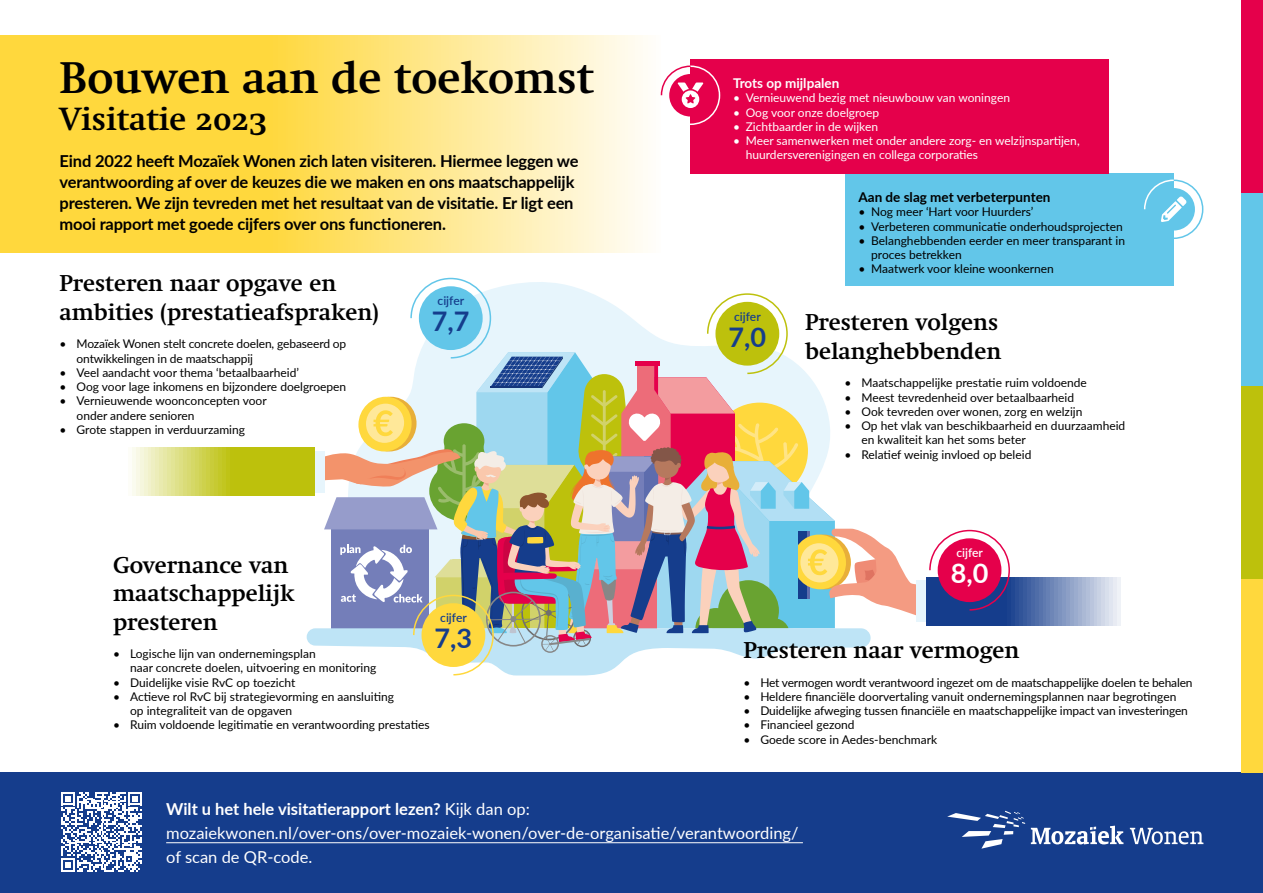
<style>
.page{position:relative;width:1263px;height:893px;background:#fff}
.page>*{position:absolute;margin:0;border:0;box-sizing:border-box;transform-origin:0 0}
.Titel{font:700 43.5px "Swift Os F";color:#000}
.Titel-2{font:700 31.5px "Swift Os F";color:#000}
.Intro{font:700 27px "Lato";color:#153d8c}
.Intro-2{font:700 27px "Lato";color:#fff}
.Alineakop{font:700 22.5px/28.5px "Swift Os F";color:#000}
.Intro-3{font:700 16.5px/21px "Lato";letter-spacing:-.01em;color:#000}
.Intro-4{font:16.5px/24px "Lato";color:#fff}
.Intro-5{font:700 16.5px "Lato";color:#fff}
.Tussenkop{font:700 13.5px "Lato";color:#000}
.Brood{font:700 13.5px "Lato";color:#fff}
.t1{font:12px/14.2px "Lato";color:#000}
.t2{font:12px/14.2px "Lato";color:#fff}
.Intro-6{font:600 12px "Lato";color:#153d8c}
.Intro-7{font:600 12px "Lato";color:#fff}
.s1{font-weight:400}
</style>
<div class="page">
<svg style="left:1011px;top:577px;width:109px;height:49px;background:#879bc3"></svg>
<svg style="left:132px;top:447px;width:175px;height:49px;background:#ced14e"></svg>
<svg style="left:307px;top:277px;width:704px;height:399px"></svg>
<svg style="left:0;top:35px;width:643px;height:218px;background:#ffe272"></svg>
<div style="left:1144px;top:180px;width:59px;height:59px;border:2px solid #62c6e9;border-radius:50%"></div>
<div style="left:1242px;top:0;width:21px;height:193px;background:#e5004b"></div>
<div style="left:1242px;top:193px;width:21px;height:193px;background:#62c6e9"></div>
<div style="left:1242px;top:386px;width:21px;height:193px;background:#bdc10c"></div>
<div style="left:0;top:773px;width:1263px;height:120px;background:#153d8c"></div>
<hr style="left:166px;top:842px;width:637px;height:1px;background:#fff">
<div style="left:846px;top:174px;width:328px;height:112px;background:#62c6e9"></div>
<svg style="left:947px;top:811px;width:78px;height:38px"></svg>
<svg style="left:1130px;top:828px;width:73px;height:16px"></svg>
<svg style="left:1031px;top:826px;width:92px;height:18px"></svg>
<svg style="left:61px;top:792px;width:81px;height:80px"></svg>
<div style="left:1242px;top:579px;width:21px;height:194px;background:#ffd83d"></div>
<div style="left:1152px;top:188px;width:43px;height:43px;background:#62c6e9;border-radius:50%"></div>
<svg style="left:1144px;top:179px;width:43px;height:43px"></svg>
<div style="left:690px;top:60px;width:419px;height:114px;background:#e5004b"></div>
<div style="left:669px;top:74px;width:43px;height:43px;background:#e5004b;border-radius:50%"></div>
<div style="left:661px;top:66px;width:59px;height:59px;border:2px solid #fff;border-radius:50%"></div>
<svg style="left:660px;top:65px;width:43px;height:43px"></svg>
<p class="Titel" style="left:60px;top:52px;width:536px">Bouwen aan de toekomst</p>
<p class="Titel-2" style="left:60px;top:101px;width:209px">Visitatie 2023</p>
<p class="Intro-3" style="left:60px;top:150px;width:521px">Eind 2022 heeft Mozaïek Wonen zich laten visiteren. Hiermee leggen we verantwoording af over de keuzes die we maken en ons maatschappelijk presteren. We zijn tevreden met het resultaat van de visitatie. Er ligt een mooi rapport met goede cijfers over ons functioneren.</p>
<p class="Alineakop" style="left:60px;top:270px;width:321px">Presteren naar opgave en ambities (prestatieafspraken)</p>
<p class="t1" style="left:77px;top:336px;width:271px;text-indent:-17px">• Mozaïek Wonen stelt concrete doelen, gebaseerd op ontwikkelingen in de maatschappij</p>
<p class="t1" style="left:60px;top:365px;width:241px">• Veel aandacht voor thema ‘betaalbaarheid’</p>
<p class="t1" style="left:60px;top:379px;width:288px">• Oog voor lage inkomens en bijzondere doelgroepen</p>
<p class="t1" style="left:77px;top:393px;width:192px;text-indent:-17px">• Vernieuwende woonconcepten voor onder andere senioren</p>
<p class="t1" style="left:60px;top:422px;width:187px">• Grote stappen in verduurzaming</p>
<p class="Intro-6" style="left:438px;top:292px;width:28px">cijfer</p>
<p class="Intro" style="left:432px;top:301px;width:39px">7,7</p>
<p class="Alineakop" style="left:113px;top:551px;width:183px">Governance van maatschappelijk presteren</p>
<p class="t1" style="left:130px;top:646px;width:248px;text-indent:-17px">• Logische lijn van ondernemingsplan<br>naar concrete doelen, uitvoering en monitoring</p>
<p class="t1" style="left:113px;top:675px;width:184px">• Duidelijke visie RvC op toezicht</p>
<p class="t1" style="left:130px;top:689px;width:265px;text-indent:-17px">• Actieve rol RvC bij strategievorming en aansluiting op integraliteit van de opgaven</p>
<p class="t1" style="left:113px;top:717px;width:318px">• Ruim voldoende legitimatie en verantwoording prestaties</p>
<p class="Intro-6" style="left:440px;top:609px;width:28px">cijfer</p>
<p class="Intro" style="left:435px;top:618px;width:39px">7,3</p>
<p class="Brood" style="left:733px;top:73px;width:108px">Trots op mijlpalen</p>
<p class="t2" style="left:733px;top:90px;width:279px">• Vernieuwend bezig met nieuwbouw van woningen</p>
<p class="t2" style="left:733px;top:105px;width:148px">• Oog voor onze doelgroep</p>
<p class="t2" style="left:733px;top:119px;width:147px">• Zichtbaarder in de wijken</p>
<p class="t2" style="left:746px;top:133px;width:335px;text-indent:-13px">• Meer samenwerken met onder andere zorg- en welzijnspartijen, huurdersverenigingen en collega corporaties</p>
<p class="Intro-6" style="left:734px;top:308px;width:28px">cijfer</p>
<p class="Intro" style="left:728px;top:317px;width:39px">7,0</p>
<p class="Tussenkop" style="left:858px;top:187px;width:194px">Aan de slag met verbeterpunten</p>
<p class="t1" style="left:858px;top:204px;width:176px">• Nog meer ‘Hart voor Huurders’</p>
<p class="t1" style="left:858px;top:219px;width:266px">• Verbeteren communicatie onderhoudsprojecten</p>
<p class="t1" style="left:871px;top:233px;width:255px;text-indent:-13px">• Belanghebbenden eerder en meer transparant in proces betrekken</p>
<p class="t1" style="left:858px;top:261px;width:197px">• Maatwerk voor kleine woonkernen</p>
<p class="Alineakop" style="left:805px;top:309px;width:198px">Presteren volgens belanghebbenden</p>
<p class="t1" style="left:844px;top:375px;width:244px">• Maatschappelijke prestatie ruim voldoende</p>
<p class="t1" style="left:844px;top:390px;width:231px">• Meest tevredenheid over betaalbaarheid</p>
<p class="t1" style="left:844px;top:404px;width:239px">• Ook tevreden over wonen, zorg en welzijn</p>
<p class="t1" style="left:861px;top:418px;width:265px;text-indent:-17px">• Op het vlak van beschikbaarheid en duurzaamheid en kwaliteit kan het soms beter</p>
<p class="t1" style="left:844px;top:447px;width:188px">• Relatief weinig invloed op beleid</p>
<p class="Intro-7" style="left:956px;top:544px;width:28px">cijfer</p>
<p class="Intro-2" style="left:951px;top:553px;width:39px">8,0</p>
<p class="Alineakop" style="left:743px;top:636px;width:278px">Presteren naar vermogen</p>
<p class="t1" style="left:743px;top:675px;width:451px">• Het vermogen wordt verantwoord ingezet om de maatschappelijke doelen te behalen</p>
<p class="t1" style="left:743px;top:689px;width:434px">• Heldere financiële doorvertaling vanuit ondernemingsplannen naar begrotingen</p>
<p class="t1" style="left:743px;top:703px;width:446px">• Duidelijke afweging tussen financiële en maatschappelijke impact van investeringen</p>
<p class="t1" style="left:743px;top:717px;width:113px">• Financieel gezond</p>
<p class="t1" style="left:743px;top:732px;width:195px">• Goede score in Aedes-benchmark</p>
<p class="Intro-5" style="left:166px;top:797px;width:365px">Wilt u het hele visitatierapport lezen? <span class="s1">Kijk dan op:</span></p>
<p class="Intro-4" style="left:166px;top:820px;width:634px">mozaiekwonen.nl/over-ons/over-mozaiek-wonen/over-de-organisatie/verantwoording/ of scan de QR-code.</p>
</div>
